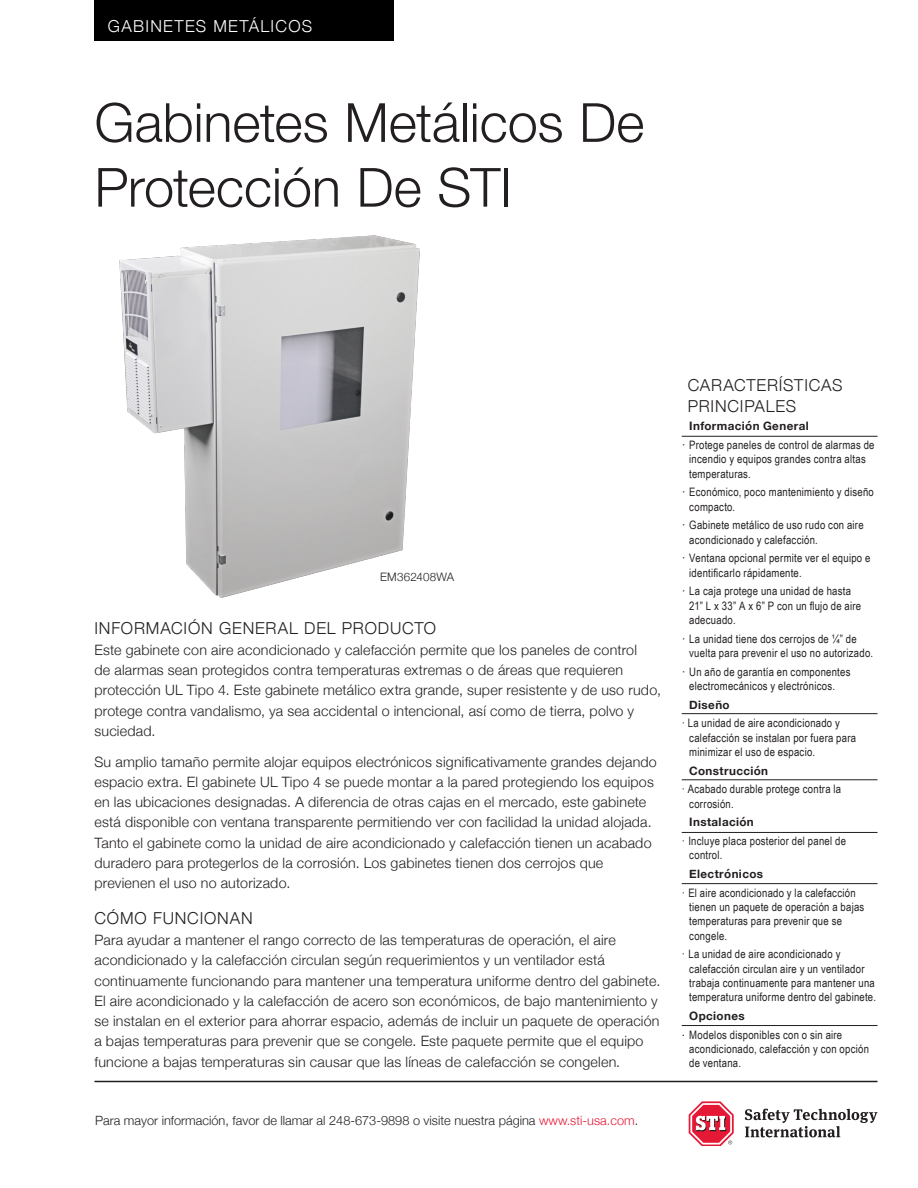
<style>
.page{position:relative;width:918px;height:1188px;background:#fff}
.page>*{position:absolute;margin:0;border:0;box-sizing:border-box;transform-origin:0 0}
.head_4{font:300 54px/64.8px "Helvetica Neue";color:#231f20}
.head_3{font:300 16.5px/21px "Helvetica Neue";letter-spacing:.05em;color:#231f20}
.t1{font:300 16.5px "Helvetica Neue";letter-spacing:.075em;color:#fff}
.text_1{font:300 14.25px/20.2px "Helvetica Neue";letter-spacing:.015em;color:#231f20}
.t2{font:300 12.75px "Helvetica Neue";color:#231f20}
.sidebar_bullet_bold{font:11.7px/14.2px "Arial Narrow";letter-spacing:.02em;color:#231f20}
.sidebar_bullet_bold-2{font:700 11.7px "Helvetica Neue";letter-spacing:.035em;color:#231f20}
.head_4-2{font:300 11.7px "Helvetica Neue";letter-spacing:.01em;color:#231f20}
.s1{color:#e51836}
.s2{font-family:"Arial"}
.s3{font-family:"Helvetica Neue";font-weight:300}
</style>
<div class="page">
<div style="left:94px;top:0;width:300px;height:40px;background:#000001"></div>
<hr style="left:94px;top:1081px;width:784px;height:1px;background:#231f20">
<svg style="left:745px;top:1109px;width:133px;height:28px"></svg>
<svg style="left:689px;top:1101px;width:45px;height:45px"></svg>
<hr style="left:682px;top:436px;width:196px;height:1px;background:#231f20">
<hr style="left:682px;top:713px;width:196px;height:1px;background:#231f20">
<hr style="left:682px;top:779px;width:196px;height:1px;background:#231f20">
<hr style="left:682px;top:832px;width:196px;height:1px;background:#231f20">
<hr style="left:682px;top:1025px;width:196px;height:1px;background:#231f20">
<hr style="left:682px;top:883px;width:196px;height:1px;background:#231f20">
<img style="left:119px;top:235px;width:301px;height:363px">
<p class="t1" style="left:108px;top:13px;width:206px">GABINETES METÁLICOS</p>
<p class="head_4" style="left:94px;top:86px;width:551px">Gabinetes Metálicos De<br>Protección De STI</p>
<p class="head_4-2" style="left:380px;top:568px;width:75px">EM362408WA</p>
<p class="head_3" style="left:94px;top:616px;width:343px">INFORMACIÓN GENERAL DEL PRODUCTO</p>
<p class="text_1" style="left:94px;top:639px;width:568px">Este gabinete con aire acondicionado y calefacción permite que los paneles de control<br>de alarmas sean protegidos contra temperaturas extremas o de áreas que requieren protección UL Tipo 4. Este gabinete metálico extra grande, super resistente y de uso rudo, protege contra vandalismo, ya sea accidental o intencional, así como de tierra, polvo y suciedad.</p>
<p class="text_1" style="left:94px;top:750px;width:564px">Su amplio tamaño permite alojar equipos electrónicos significativamente grandes dejando espacio extra. El gabinete UL Tipo 4 se puede montar a la pared protegiendo los equipos en las ubicaciones designadas. A diferencia de otras cajas en el mercado, este gabinete está disponible con ventana transparente permitiendo ver con facilidad la unidad alojada.<br>Tanto el gabinete como la unidad de aire acondicionado y calefacción tienen un acabado duradero para protegerlos de la corrosión. Los gabinetes tienen dos cerrojos que previenen el uso no autorizado.</p>
<p class="head_3" style="left:94px;top:906px;width:160px">CÓMO FUNCIONAN</p>
<p class="text_1" style="left:94px;top:929px;width:567px">Para ayudar a mantener el rango correcto de las temperaturas de operación, el aire acondicionado y la calefacción circulan según requerimientos y un ventilador está continuamente funcionando para mantener una temperatura uniforme dentro del gabinete.<br>El aire acondicionado y la calefacción de acero son económicos, de bajo mantenimiento y se instalan en el exterior para ahorrar espacio, además de incluir un paquete de operación a bajas temperaturas para prevenir que se congele. Este paquete permite que el equipo funcione a bajas temperaturas sin causar que las líneas de calefacción se congelen.</p>
<p class="t2" style="left:95px;top:1110px;width:545px">Para mayor información, favor de llamar al 248-673-9898 o visite nuestra página <span class="s1">www.sti-usa.com</span>.</p>
<p class="head_3" style="left:688px;top:374px;width:156px">CARACTERÍSTICAS<br>PRINCIPALES</p>
<p class="sidebar_bullet_bold-2" style="left:689px;top:417px;width:121px">Información General</p>
<p class="sidebar_bullet_bold" style="left:689px;top:437px;width:187px;text-indent:-8px"><span class="s2">·</span> Protege paneles de control de alarmas de incendio y equipos grandes contra altas temperaturas.</p>
<p class="sidebar_bullet_bold" style="left:689px;top:485px;width:186px;text-indent:-8px"><span class="s2">·</span> Económico, poco mantenimiento y diseño compacto.</p>
<p class="sidebar_bullet_bold" style="left:689px;top:518px;width:176px;text-indent:-8px"><span class="s2">·</span> Gabinete metálico de uso rudo con aire acondicionado y calefacción.</p>
<p class="sidebar_bullet_bold" style="left:689px;top:551px;width:183px;text-indent:-8px"><span class="s2">·</span> Ventana opcional permite ver el equipo e identificarlo rápidamente.</p>
<p class="sidebar_bullet_bold" style="left:689px;top:584px;width:173px;text-indent:-8px"><span class="s2">·</span> La caja protege una unidad de hasta<br>21” L x 33” A x 6” P con un flujo de aire adecuado.</p>
<p class="sidebar_bullet_bold" style="left:689px;top:631px;width:185px;text-indent:-8px"><span class="s2">·</span> La unidad tiene dos cerrojos de ¼” de vuelta para prevenir el uso no autorizado.</p>
<p class="sidebar_bullet_bold" style="left:689px;top:664px;width:163px;text-indent:-8px"><span class="s2">·</span> Un año de garantía en componentes electromecánicos y electrónicos.</p>
<p class="sidebar_bullet_bold-2" style="left:689px;top:695px;width:42px">Diseño</p>
<p class="sidebar_bullet_bold" style="left:689px;top:716px;width:168px;text-indent:-8px">· La unidad de aire acondicionado y calefacción se instalan por fuera para minimizar el uso de espacio.</p>
<p class="sidebar_bullet_bold-2" style="left:689px;top:761px;width:80px">Construcción</p>
<p class="sidebar_bullet_bold" style="left:689px;top:782px;width:154px;text-indent:-8px">· Acabado durable protege contra la corrosión.</p>
<p class="sidebar_bullet_bold-2" style="left:689px;top:813px;width:66px">Instalación</p>
<p class="sidebar_bullet_bold" style="left:689px;top:833px;width:158px;text-indent:-8px">· Incluye placa posterior del panel de control.</p>
<p class="sidebar_bullet_bold-2" style="left:689px;top:865px;width:75px">Electrónicos</p>
<p class="sidebar_bullet_bold" style="left:689px;top:885px;width:177px;text-indent:-8px">· El aire acondicionado y la calefacción tienen un paquete de operación a bajas temperaturas para prevenir que se congele.</p>
<p class="sidebar_bullet_bold" style="left:689px;top:947px;width:188px;text-indent:-8px">· La unidad de aire acondicionado y calefacción circulan aire y un ventilador trabaja continuamente para mantener una temperatura uniforme dentro del gabinete.</p>
<p class="sidebar_bullet_bold-2" style="left:689px;top:1006px;width:57px">Opciones</p>
<p class="sidebar_bullet_bold" style="left:689px;top:1027px;width:181px;text-indent:-8px"><span class="s3">·</span> Modelos disponibles con o sin aire acondicionado, calefacción y con opción de ventana.</p>
</div>
